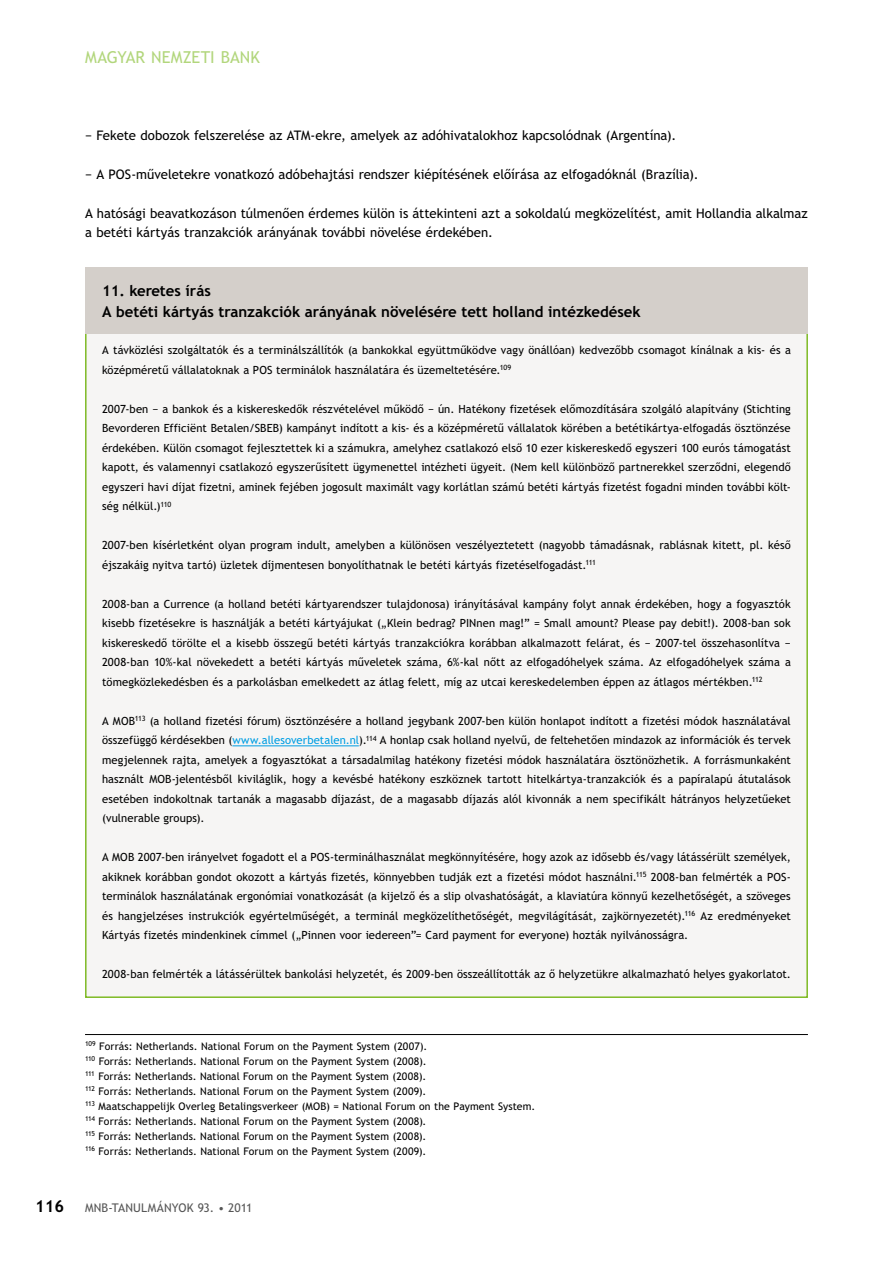
<style>
.page{position:relative;width:893px;height:1263px;background:#fff}
.page>*{position:absolute;margin:0;border:0;box-sizing:border-box;transform-origin:0 0}
.t1{font:16.5px "Trebuchet PFL";color:#b2d67c}
.t2{font:700 16.5px "Trebuchet PFL";color:#000}
.t3{font:700 15px/21px "Trebuchet PFL";color:#000}
.t4{font:13.2px/19.5px "Trebuchet PFL";color:#000}
.t5{font:12px "Trebuchet PFL";letter-spacing:.01em;color:#565656}
.t6{font:11.25px/19.5px "Trebuchet PFL";letter-spacing:.005em;color:#000;text-align:justify}
.t7{font:10.5px/15px "Trebuchet PFL";letter-spacing:.01em;color:#000}
.s1{color:#009ee3}
</style>
<div class="page">
<div style="left:85px;top:268px;width:723px;height:730px;background:#f6f5f4;border:2px solid #7fba25"></div>
<div style="left:85px;top:267px;width:723px;height:67px;background:#d4cfca"></div>
<hr style="left:232px;top:745px;width:127px;height:1px;background:#009ee3">
<hr style="left:85px;top:1034px;width:723px;height:1px;background:#000">
<h1 class="t1" style="left:85px;top:48px;width:176px">MAGYAR NEMZETI BANK</h1>
<p class="t4" style="left:85px;top:125px;width:593px">− Fekete dobozok felszerelése az ATM-ekre, amelyek az adóhivatalokhoz kapcsolódnak (Argentína).</p>
<p class="t4" style="left:85px;top:164px;width:615px">− A POS-műveletekre vonatkozó adóbehajtási rendszer kiépítésének előírása az elfogadóknál (Brazília).</p>
<p class="t4" style="left:85px;top:203px;width:724px">A hatósági beavatkozáson túlmenően érdemes külön is áttekinteni azt a sokoldalú megközelítést, amit Hollandia alkalmaz a betéti kártyás tranzakciók arányának további növelése érdekében.</p>
<h2 class="t3" style="left:102px;top:280px;width:540px">11. keretes írás<br>A betéti kártyás tranzakciók arányának növelésére tett holland intézkedések</h2>
<p class="t6" style="left:102px;top:341px;width:690px">A távközlési szolgáltatók és a terminálszállítók (a bankokkal együttműködve vagy önállóan) kedvezőbb csomagot kínálnak a kis- és a középméretű vállalatoknak a POS terminálok használatára és üzemeltetésére.<sup>109</sup></p>
<p class="t6" style="left:102px;top:399px;width:690px">2007-ben − a bankok és a kiskereskedők részvételével működő − ún. Hatékony fizetések előmozdítására szolgáló alapítvány (Stichting Bevorderen Efficiënt Betalen/SBEB) kampányt indított a kis- és a középméretű vállalatok körében a betétikártya-elfogadás ösztönzése érdekében. Külön csomagot fejlesztettek ki a számukra, amelyhez csatlakozó első 10 ezer kiskereskedő egyszeri 100 eurós támogatást kapott, és valamennyi csatlakozó egyszerűsített ügymenettel intézheti ügyeit. (Nem kell különböző partnerekkel szerződni, elegendő egyszeri havi díjat fizetni, aminek fejében jogosult maximált vagy korlátlan számú betéti kártyás fizetést fogadni minden további költ&shy;ség nélkül.)<sup>110</sup></p>
<p class="t6" style="left:102px;top:536px;width:690px">2007-ben kísérletként olyan program indult, amelyben a különösen veszélyeztetett (nagyobb támadásnak, rablásnak kitett, pl. késő éjszakáig nyitva tartó) üzletek díjmentesen bonyolíthatnak le betéti kártyás fizetéselfogadást.<sup>111</sup></p>
<p class="t6" style="left:102px;top:594px;width:690px">2008-ban a Currence (a holland betéti kártyarendszer tulajdonosa) irányításával kampány folyt annak érdekében, hogy a fogyasztók kisebb fizetésekre is használják a betéti kártyájukat („Klein bedrag? PINnen mag!” = Small amount? Please pay debit!). 2008-ban sok kiskereskedő törölte el a kisebb összegű betéti kártyás tranzakciókra korábban alkalmazott felárat, és − 2007-tel összehasonlítva − 2008-ban 10%-kal növekedett a betéti kártyás műveletek száma, 6%-kal nőtt az elfogadóhelyek száma. Az elfogadóhelyek száma a tömegközlekedésben és a parkolásban emelkedett az átlag felett, míg az utcai kereskedelemben éppen az átlagos mértékben.<sup>112</sup></p>
<p class="t6" style="left:102px;top:711px;width:690px">A MOB<sup>113</sup> (a holland fizetési fórum) ösztönzésére a holland jegybank 2007-ben külön honlapot indított a fizetési módok használatával összefüggő kérdésekben (<span class="s1">www.allesoverbetalen.nl</span>).<sup>114</sup> A honlap csak holland nyelvű, de feltehetően mindazok az információk és tervek megjelennek rajta, amelyek a fogyasztókat a társadalmilag hatékony fizetési módok használatára ösztönözhetik. A forrásmunkaként használt MOB-jelentésből kiviláglik, hogy a kevésbé hatékony eszköznek tartott hitelkártya-tranzakciók és a papíralapú átutalások esetében indokoltnak tartanák a magasabb díjazást, de a magasabb díjazás alól kivonnák a nem specifikált hátrányos helyzetűeket (vulnerable groups).</p>
<p class="t6" style="left:102px;top:848px;width:690px">A MOB 2007-ben irányelvet fogadott el a POS-terminálhasználat megkönnyítésére, hogy azok az idősebb és/vagy látássérült személyek, akiknek korábban gondot okozott a kártyás fizetés, könnyebben tudják ezt a fizetési módot használni.<sup>115</sup> 2008-ban felmérték a POS&shy;terminálok használatának ergonómiai vonatkozását (a kijelző és a slip olvashatóságát, a klaviatúra könnyű kezelhetőségét, a szöveges és hangjelzéses instrukciók egyértelműségét, a terminál megközelíthetőségét, megvilágítását, zajkörnyezetét).<sup>116</sup> Az eredményeket Kártyás fizetés mindenkinek címmel („Pinnen voor iedereen”= Card payment for everyone) hozták nyilvánosságra.</p>
<p class="t6" style="left:102px;top:965px;width:690px">2008-ban felmérték a látássérültek bankolási helyzetét, és 2009-ben összeállították az ő helyzetükre alkalmazható helyes gyakorlatot.</p>
<p class="t7" style="left:85px;top:1038px;width:452px"><sup>109</sup> Forrás: Netherlands. National Forum on the Payment System (2007).<br><sup>110</sup> Forrás: Netherlands. National Forum on the Payment System (2008).<br><sup>111</sup> Forrás: Netherlands. National Forum on the Payment System (2008).<br><sup>112</sup> Forrás: Netherlands. National Forum on the Payment System (2009).<br><sup>113</sup> Maatschappelijk Overleg Betalingsverkeer (MOB) = National Forum on the Payment System.<br><sup>114</sup> Forrás: Netherlands. National Forum on the Payment System (2008).<br><sup>115</sup> Forrás: Netherlands. National Forum on the Payment System (2008).<br><sup>116</sup> Forrás: Netherlands. National Forum on the Payment System (2009).</p>
<h1 class="t2" style="left:35px;top:1197px;width:31px">116</h1>
<p class="t5" style="left:85px;top:1201px;width:169px">MNB-tANuLMáNyoK 93. • 2011</p>
</div>
